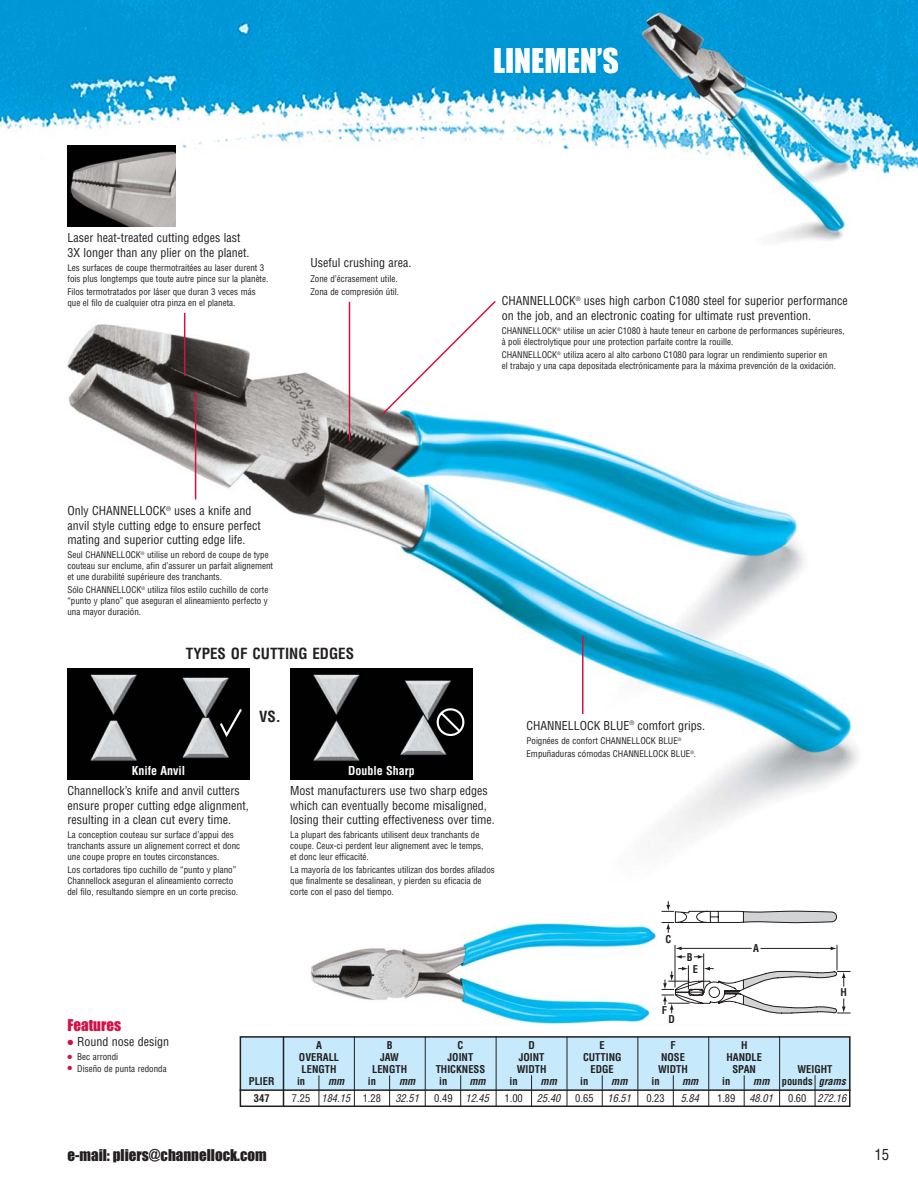
<style>
.page{position:relative;width:918px;height:1188px;background:#fff}
.page>*{position:absolute;margin:0;border:0;box-sizing:border-box;transform-origin:0 0}
.t1{font:15px "Impact";color:#231f20}
.t2{font:700 condensed 15px "Helvetica";color:#231f20}
.t3{font:15px "Impact";color:#d31145}
.t4{font:condensed 15px "Helvetica";color:#231f20}
.t5{font:condensed 12px/14.4px "Helvetica";color:#231f20}
.t6{font:700 condensed 12px "Helvetica";color:#fff}
.t7{font:700 condensed 10.5px "Helvetica";color:#231f20}
.t8{font:italic condensed 10.5px "Helvetica";color:#231f20}
.t9{font:condensed 10.5px "Helvetica";color:#231f20}
.t10{font:italic 700 condensed 10.5px "Helvetica";color:#231f20}
.t11{font:condensed 9px/10.8px "Helvetica";color:#231f20}
.s1{color:#d31145}
.s2{font-style:normal}
.s3{font-style:italic}
</style>
<div class="page">
<img style="left:0;top:0;width:918px;height:241px">
<img style="left:494px;top:48px;width:124px;height:25px">
<img style="left:311px;top:923px;width:345px;height:102px">
<svg style="left:662px;top:901px;width:175px;height:32px"></svg>
<svg style="left:662px;top:945px;width:189px;height:69px"></svg>
<div style="left:240px;top:1036px;width:610px;height:54px;background:#c6eafb"></div>
<div style="left:240px;top:1036px;width:610px;height:71px;border:2px solid #231f20"></div>
<hr style="left:240px;top:1089px;width:610px;height:2px;background:#231f20">
<hr style="left:283px;top:1036px;width:1px;height:71px;background:#231f20">
<hr style="left:354px;top:1036px;width:1px;height:71px;background:#231f20">
<hr style="left:319px;top:1075px;width:1px;height:32px;background:#231f20">
<hr style="left:389px;top:1075px;width:1px;height:32px;background:#231f20">
<hr style="left:460px;top:1075px;width:1px;height:32px;background:#231f20">
<hr style="left:531px;top:1075px;width:1px;height:32px;background:#231f20">
<hr style="left:602px;top:1075px;width:1px;height:32px;background:#231f20">
<hr style="left:744px;top:1075px;width:1px;height:32px;background:#231f20">
<hr style="left:815px;top:1075px;width:1px;height:32px;background:#231f20">
<hr style="left:673px;top:1075px;width:1px;height:32px;background:#231f20">
<hr style="left:425px;top:1036px;width:1px;height:71px;background:#231f20">
<hr style="left:496px;top:1036px;width:1px;height:71px;background:#231f20">
<hr style="left:567px;top:1036px;width:1px;height:71px;background:#231f20">
<hr style="left:638px;top:1036px;width:1px;height:71px;background:#231f20">
<hr style="left:708px;top:1036px;width:1px;height:71px;background:#231f20">
<hr style="left:779px;top:1036px;width:1px;height:71px;background:#231f20">
<img style="left:67px;top:317px;width:791px;height:519px">
<img style="left:68px;top:146px;width:108px;height:80px">
<hr style="left:184px;top:313px;width:1px;height:63px;background:#d31145">
<hr style="left:349px;top:302px;width:1px;height:139px;background:#d31145">
<hr style="left:195px;top:392px;width:1px;height:108px;background:#d31145">
<svg style="left:380px;top:301px;width:117px;height:115px"></svg>
<hr style="left:582px;top:636px;width:2px;height:78px;background:#d31145">
<img style="left:68px;top:668px;width:182px;height:112px">
<img style="left:290px;top:668px;width:182px;height:112px">
<svg style="left:433px;top:708px;width:35px;height:28px"></svg>
<svg style="left:218px;top:708px;width:26px;height:32px"></svg>
<p class="t5" style="left:68px;top:232px;width:184px">Laser heat-treated cutting edges last<br>3X longer than any plier on the planet.</p>
<p class="t11" style="left:68px;top:263px;width:202px">Les surfaces de coupe thermotraitées au laser durent 3 fois plus longtemps que toute autre pince sur la planète.</p>
<p class="t11" style="left:68px;top:287px;width:190px">Filos termotratados por láser que duran 3 veces más que el filo de cualquier otra pinza en el planeta.</p>
<p class="t5" style="left:310px;top:257px;width:102px">Useful crushing area.</p>
<p class="t11" style="left:310px;top:273px;width:90px;line-height:12.9px">Zone d’écrasement utile.<br>Zona de compresión útil.</p>
<p class="t5" style="left:67px;top:505px;width:195px">Only CHANNELLOCK<sup>®</sup> uses a knife and anvil style cutting edge to ensure perfect mating and superior cutting edge life.</p>
<p class="t11" style="left:67px;top:550px;width:207px">Seul CHANNELLOCK<sup>®</sup> utilise un rebord de coupe de type couteau sur enclume, afin d’assurer un parfait alignement et une durabilité supérieure des tranchants.</p>
<p class="t11" style="left:67px;top:585px;width:202px;text-align:justify">Sólo CHANNELLOCK<sup>®</sup> utiliza filos estilo cuchillo de corte “punto y plano” que aseguran el alineamiento perfecto y una mayor duración.</p>
<p class="t2" style="left:186px;top:648px;width:170px">TYPES OF CUTTING EDGES</p>
<p class="t2" style="left:259px;top:711px;width:23px">VS.</p>
<p class="t6" style="left:132px;top:766px;width:55px">Knife Anvil</p>
<p class="t6" style="left:348px;top:766px;width:68px">Double Sharp</p>
<p class="t5" style="left:502px;top:295px;width:347px">CHANNELLOCK<sup>®</sup> uses high carbon C1080 steel for superior performance on the job, and an electronic coating for ultimate rust prevention.</p>
<p class="t11" style="left:502px;top:326px;width:345px">CHANNELLOCK<sup>®</sup> utilise un acier C1080 à haute teneur en carbone de performances supérieures, à poli électrolytique pour une protection parfaite contre la rouille.</p>
<p class="t11" style="left:502px;top:350px;width:336px">CHANNELLOCK<sup>®</sup> utiliza acero al alto carbono C1080 para lograr un rendimiento superior en<br>el trabajo y una capa depositada electrónicamente para la máxima prevención de la oxidación.</p>
<p class="t5" style="left:526px;top:719px;width:180px">CHANNELLOCK BLUE<sup>®</sup> comfort grips.</p>
<p class="t11" style="left:526px;top:735px;width:171px;line-height:12.9px">Poignées de confort CHANNELLOCK BLUE<sup>®<br></sup>Empuñaduras cómodas CHANNELLOCK BLUE<sup>®</sup>.</p>
<p class="t5" style="left:67px;top:785px;width:183px">Channellock’s knife and anvil cutters ensure proper cutting edge alignment, resulting in a clean cut every time.</p>
<p class="t11" style="left:67px;top:831px;width:174px">La conception couteau sur surface d’appui des tranchants assure un alignement correct et donc une coupe propre en toutes circonstances.</p>
<p class="t11" style="left:67px;top:865px;width:172px">Los cortadores tipo cuchillo de “punto y plano”<br>Channellock aseguran el alineamiento correcto del filo, resultando siempre en un corte preciso.</p>
<p class="t3" style="left:68px;top:1020px;width:55px">Features</p>
<p class="t5" style="left:68px;top:1036px;width:103px"><span class="s1">●</span> Round nose design</p>
<p class="t11" style="left:68px;top:1052px;width:52px"><span class="s1">●</span> Bec arrondi</p>
<p class="t11" style="left:68px;top:1064px;width:101px"><span class="s1">●</span> Diseño de punta redonda</p>
<p class="t5" style="left:290px;top:785px;width:206px">Most manufacturers use two sharp edges which can eventually become misaligned, losing their cutting effectiveness over time.</p>
<p class="t11" style="left:290px;top:831px;width:195px">La plupart des fabricants utilisent deux tranchants de coupe. Ceux-ci perdent leur alignement avec le temps, et donc leur efficacité.</p>
<p class="t11" style="left:290px;top:865px;width:206px">La mayoría de los fabricantes utilizan dos bordes afilados que finalmente se desalinean, y pierden su eficacia de corte con el paso del tiempo.</p>
<p class="t7" style="left:666px;top:935px;width:7px">C</p>
<p class="t7" style="left:687px;top:953px;width:7px">B</p>
<p class="t7" style="left:693px;top:965px;width:7px">E</p>
<p class="t7" style="left:662px;top:1006px;width:7px">F</p>
<p class="t7" style="left:669px;top:1015px;width:8px">D</p>
<p class="t7" style="left:753px;top:944px;width:7px">A</p>
<p class="t7" style="left:316px;top:1041px;width:7px">A</p>
<p class="t7" style="left:387px;top:1041px;width:7px">B</p>
<p class="t7" style="left:458px;top:1041px;width:7px">C</p>
<p class="t7" style="left:528px;top:1041px;width:8px">D</p>
<p class="t7" style="left:600px;top:1041px;width:7px">E</p>
<p class="t7" style="left:671px;top:1041px;width:7px">F</p>
<p class="t7" style="left:741px;top:1041px;width:8px">H</p>
<p class="t7" style="left:299px;top:1053px;width:42px">OVERALL</p>
<p class="t7" style="left:380px;top:1053px;width:20px">JAW</p>
<p class="t7" style="left:448px;top:1053px;width:27px">JOINT</p>
<p class="t7" style="left:519px;top:1053px;width:27px">JOINT</p>
<p class="t7" style="left:583px;top:1053px;width:40px">CUTTING</p>
<p class="t7" style="left:661px;top:1053px;width:25px">NOSE</p>
<p class="t7" style="left:726px;top:1053px;width:37px">HANDLE</p>
<p class="t7" style="left:302px;top:1065px;width:36px">LENGTH</p>
<p class="t7" style="left:372px;top:1065px;width:36px">LENGTH</p>
<p class="t7" style="left:436px;top:1065px;width:51px">THICKNESS</p>
<p class="t7" style="left:517px;top:1065px;width:31px">WIDTH</p>
<p class="t7" style="left:591px;top:1065px;width:25px">EDGE</p>
<p class="t7" style="left:658px;top:1065px;width:31px">WIDTH</p>
<p class="t7" style="left:732px;top:1065px;width:25px">SPAN</p>
<p class="t7" style="left:798px;top:1065px;width:36px">WEIGHT</p>
<p class="t7" style="left:841px;top:988px;width:8px">H</p>
<p class="t7" style="left:249px;top:1077px;width:27px">PLIER</p>
<p class="t7" style="left:297px;top:1077px;width:10px">in</p>
<p class="t10" style="left:328px;top:1077px;width:18px">mm</p>
<p class="t7" style="left:368px;top:1077px;width:10px">in</p>
<p class="t10" style="left:399px;top:1077px;width:18px">mm</p>
<p class="t7" style="left:439px;top:1077px;width:10px">in</p>
<p class="t10" style="left:469px;top:1077px;width:18px">mm</p>
<p class="t7" style="left:510px;top:1077px;width:10px">in</p>
<p class="t10" style="left:541px;top:1077px;width:18px">mm</p>
<p class="t7" style="left:580px;top:1077px;width:10px">in</p>
<p class="t10" style="left:611px;top:1077px;width:18px">mm</p>
<p class="t7" style="left:651px;top:1077px;width:10px">in</p>
<p class="t10" style="left:682px;top:1077px;width:18px">mm</p>
<p class="t7" style="left:722px;top:1077px;width:10px">in</p>
<p class="t10" style="left:753px;top:1077px;width:94px">mm <span class="s2">pounds</span> grams</p>
<p class="t7" style="left:254px;top:1094px;width:17px">347</p>
<p class="t9" style="left:292px;top:1094px;width:91px">7.25 <span class="s3">184.15</span> 1.28</p>
<p class="t8" style="left:395px;top:1094px;width:25px">32.51</p>
<p class="t8" style="left:434px;top:1094px;width:56px"><span class="s2">0.49</span> 12.45</p>
<p class="t9" style="left:505px;top:1094px;width:20px">1.00</p>
<p class="t8" style="left:537px;top:1094px;width:25px">25.40</p>
<p class="t9" style="left:575px;top:1094px;width:20px">0.65</p>
<p class="t8" style="left:608px;top:1094px;width:25px">16.51</p>
<p class="t9" style="left:646px;top:1094px;width:20px">0.23</p>
<p class="t8" style="left:681px;top:1094px;width:20px">5.84</p>
<p class="t9" style="left:717px;top:1094px;width:20px">1.89</p>
<p class="t8" style="left:749px;top:1094px;width:25px">48.01</p>
<p class="t8" style="left:788px;top:1094px;width:60px"><span class="s2">0.60</span> 272.16</p>
<p class="t1" style="left:67px;top:1150px;width:201px">e-mail: pliers@channellock.com</p>
<p class="t4" style="left:874px;top:1149px;width:16px">15</p>
</div>
